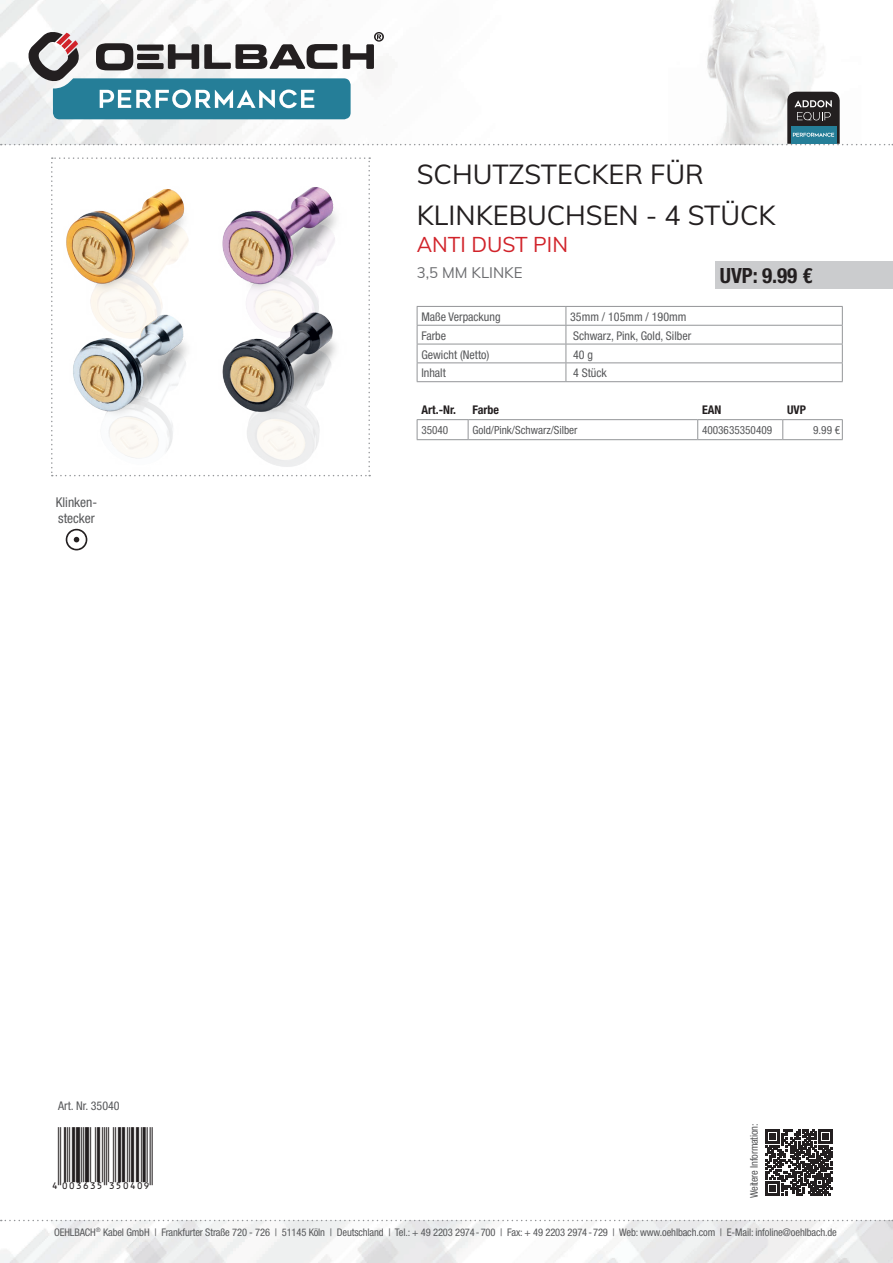
<style>
.page{position:relative;width:893px;height:1263px;background:#fff}
.page>*{position:absolute;margin:0;border:0;box-sizing:border-box;transform-origin:0 0}
.t1{font:27px/41px "Muli";color:#231f20}
.t2{font:27px "EAN";color:#231f20}
.t3{font:21px "Muli";color:#d1232a}
.t4{font:700 condensed 21px "Helvetica Neue LTW1 G";color:#231f20}
.t5{font:15px "Muli";color:#6c6d70}
.t6{font:condensed 13.5px/16.2px "Helvetica Neue LTW1 G";color:#57585a}
.t7{font:condensed 12px "Helvetica Neue LTW1 G";color:#57585a}
.t8{font:700 condensed 12px "Helvetica Neue LTW1 G";color:#231f20}
.t9{font:condensed 11.25px "Helvetica Neue LTW1 G";color:#57585a}
.t10{font:condensed 10.5px "Helvetica Neue LTW1 G";letter-spacing:-.01em;color:#57585a}
</style>
<div class="page">
<img style="left:0;top:1220px;width:893px;height:43px">
<img style="left:0;top:0;width:818px;height:145px">
<svg style="left:1px;top:1220px;width:892px;height:1px"></svg>
<svg style="left:51px;top:157px;width:319px;height:319px"></svg>
<svg style="left:66px;top:529px;width:21px;height:21px"></svg>
<svg style="left:766px;top:1129px;width:66px;height:67px"></svg>
<svg style="left:1px;top:31px;width:892px;height:114px"></svg>
<svg style="left:417px;top:420px;width:426px;height:19px"></svg>
<hr style="left:417px;top:439px;width:51px;height:1px;background:#939598">
<hr style="left:468px;top:439px;width:230px;height:1px;background:#939598">
<hr style="left:698px;top:439px;width:85px;height:1px;background:#939598">
<hr style="left:783px;top:439px;width:60px;height:1px;background:#939598">
<hr style="left:417px;top:419px;width:51px;height:1px;background:#939598">
<hr style="left:468px;top:419px;width:230px;height:1px;background:#939598">
<hr style="left:698px;top:419px;width:85px;height:1px;background:#939598">
<hr style="left:783px;top:419px;width:60px;height:1px;background:#939598">
<div style="left:715px;top:261px;width:178px;height:28px;background:#cbccce"></div>
<svg style="left:417px;top:306px;width:426px;height:75px"></svg>
<hr style="left:417px;top:381px;width:149px;height:1px;background:#939598">
<hr style="left:566px;top:381px;width:277px;height:1px;background:#939598">
<h1 class="t1" style="left:417px;top:153px;width:360px">SCHUTZSTECKER FÜR<br>KLINKEBUCHSEN - 4 STÜCK</h1>
<h2 class="t3" style="left:417px;top:229px;width:153px">ANTI DUST PIN</h2>
<h3 class="t5" style="left:417px;top:262px;width:107px">3,5 MM KLINKE</h3>
<p class="t7" style="left:421px;top:310px;width:81px">Maße Verpackung</p>
<p class="t7" style="left:570px;top:310px;width:118px">35mm / 105mm / 190mm</p>
<p class="t7" style="left:421px;top:328px;width:26px">Farbe</p>
<p class="t7" style="left:573px;top:328px;width:120px">Schwarz, Pink, Gold, Silber</p>
<p class="t7" style="left:421px;top:347px;width:69px">Gewicht (Netto)</p>
<p class="t7" style="left:573px;top:347px;width:21px">40 g</p>
<p class="t7" style="left:421px;top:366px;width:26px">Inhalt</p>
<p class="t7" style="left:573px;top:366px;width:35px">4 Stück</p>
<h2 class="t4" style="left:720px;top:263px;width:94px">UVP: 9.99 €</h2>
<p class="t6" style="left:56px;top:494px;width:43px">Klinken&shy;stecker</p>
<p class="t8" style="left:421px;top:402px;width:36px">Art.-Nr.</p>
<p class="t8" style="left:472px;top:402px;width:28px">Farbe</p>
<p class="t8" style="left:702px;top:402px;width:21px">EAN</p>
<p class="t8" style="left:787px;top:402px;width:20px">UVP</p>
<p class="t9" style="left:421px;top:423px;width:28px">35040</p>
<p class="t9" style="left:472px;top:423px;width:107px">Gold/Pink/Schwarz/Silber</p>
<p class="t9" style="left:702px;top:423px;width:72px">4003635350409</p>
<p class="t9" style="left:813px;top:423px;width:29px">9.99 €</p>
<p class="t7" style="left:58px;top:1099px;width:63px">Art. Nr. 35040</p>
<h1 class="t2" style="left:51px;top:1157px;width:103px">4":D=@GI#QSNRNW"</h1>
<p class="t10" style="left:748px;top:1198px;width:76px;rotate:-90deg">Weitere Information:</p>
<p class="t10" style="left:54px;top:1226px;width:784px">OEHLBACH<sup>®</sup> Kabel GmbH | Frankfurter Straße 720 - 726 | 51145 Köln | Deutschland | Tel.: + 49 2203 2974-700 | Fax: + 49 2203 2974-729 | Web: www.oehlbach.com | E-Mail: infoline@oehlbach.de</p>
</div>
